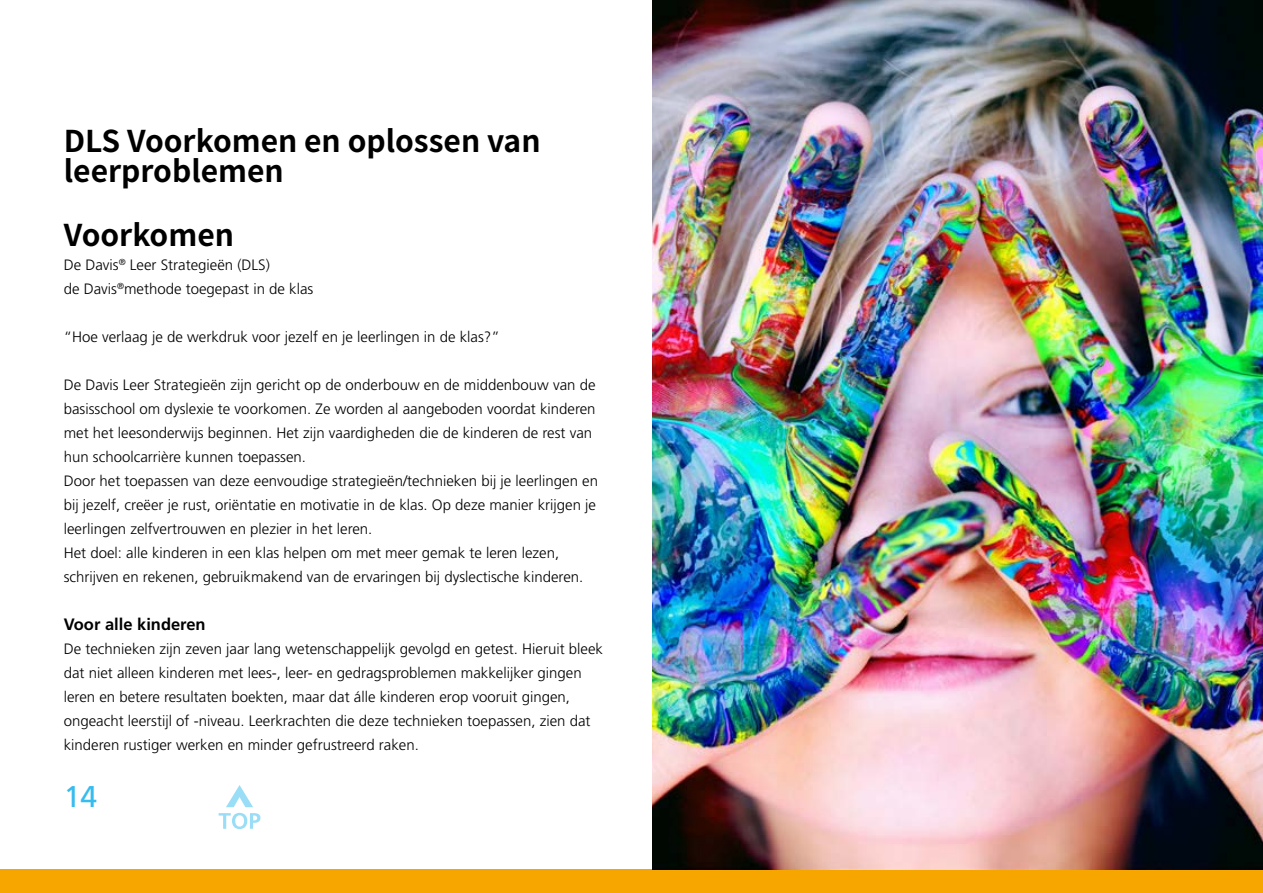
<style>
.page{position:relative;width:1263px;height:893px;background:#fff}
.page>*{position:absolute;margin:0;border:0;box-sizing:border-box;transform-origin:0 0}
.t1{font:700 30px/30px "Source Han Sans JP";color:#000}
.t2{font:30px "Frutiger";color:#36bcee}
.t3{font:700 16.5px "Frutiger";color:#000}
.t4{font:300 15px/24px "Frutiger";color:#000}
</style>
<div class="page">
<div style="left:0;top:869px;width:1263px;height:24px;background:#f7a600"></div>
<svg style="left:219px;top:813px;width:41px;height:16px"></svg>
<svg style="left:226px;top:785px;width:27px;height:22px"></svg>
<img style="left:653px;top:0;width:610px;height:869px">
<h1 class="t1" style="left:64px;top:126px;width:478px">DLS Voorkomen en oplossen van leerproblemen</h1>
<h1 class="t1" style="left:64px;top:221px;width:172px">Voorkomen</h1>
<p class="t4" style="left:64px;top:253px;width:251px">De Davis<sup>®</sup> Leer Strategieën (DLS)<br>de Davis<sup>®</sup>methode toegepast in de klas</p>
<p class="t4" style="left:64px;top:325px;width:437px">“Hoe verlaag je de werkdruk voor jezelf en je leerlingen in de klas?”</p>
<p class="t4" style="left:64px;top:373px;width:536px">De Davis Leer Strategieën zijn gericht op de onderbouw en de middenbouw van de basisschool om dyslexie te voorkomen. Ze worden al aangeboden voordat kinderen met het leesonderwijs beginnen. Het zijn vaardigheden die de kinderen de rest van hun schoolcarrière kunnen toepassen.<br>Door het toepassen van deze eenvoudige strategieën/technieken bij je leerlingen en bij jezelf, creëer je rust, oriëntatie en motivatie in de klas. Op deze manier krijgen je leerlingen zelfvertrouwen en plezier in het leren.<br>Het doel: alle kinderen in een klas helpen om met meer gemak te leren lezen, schrijven en rekenen, gebruikmakend van de ervaringen bij dyslectische kinderen.</p>
<p class="t3" style="left:64px;top:615px;width:143px">Voor alle kinderen</p>
<p class="t4" style="left:64px;top:637px;width:541px">De technieken zijn zeven jaar lang wetenschappelijk gevolgd en getest. Hieruit bleek dat niet alleen kinderen met lees-, leer- en gedragsproblemen makkelijker gingen leren en betere resultaten boekten, maar dat álle kinderen erop vooruit gingen, ongeacht leerstijl of -niveau. Leerkrachten die deze technieken toepassen, zien dat kinderen rustiger werken en minder gefrustreerd raken.</p>
<h1 class="t2" style="left:64px;top:779px;width:35px">14</h1>
</div>
